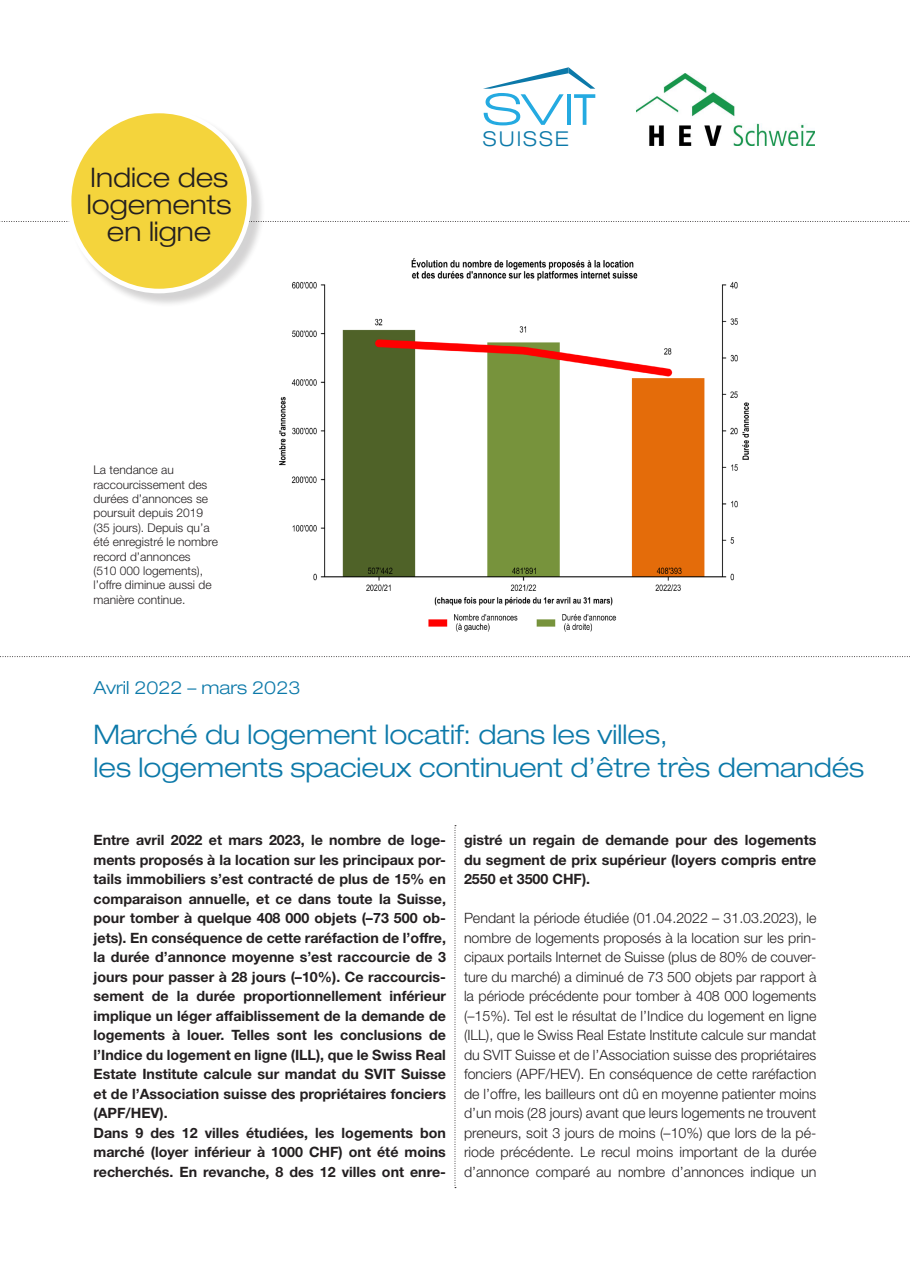
<style>
.page{position:relative;width:910px;height:1280px;background:#fff}
.page>*{position:absolute;margin:0;border:0;box-sizing:border-box;transform-origin:0 0}
.t1{font:300 expanded 27px/33px "Helvetica Neue LT Std";color:#0c79a9}
.t2{font:300 expanded 27px/27px "Helvetica Neue LT Std";color:#231f20;text-align:center}
.t3{font:300 expanded 20.55px "Helvetica Neue LT Std";letter-spacing:.1em;color:#0c79a9}
.t4{font:300 expanded 18px "Helvetica Neue LT Std";color:#0c79a9}
.Lauftext{font:700 14.25px/19.5px "Helvetica Neue LT Std";color:#231f20;text-align:justify}
.Lauftext-2{font:300 14.25px/19.5px "Helvetica Neue LT Std";color:#231f20;text-align:justify}
.Legende{font:300 12px/14.4px "Helvetica Neue LT Std";color:#231f20}
</style>
<div class="page">
<img style="left:279px;top:258px;width:470px;height:374px">
<svg style="left:0;top:656px;width:910px;height:1px"></svg>
<svg style="left:0;top:221px;width:910px;height:1px"></svg>
<svg style="left:483px;top:67px;width:112px;height:58px"></svg>
<svg style="left:455px;top:825px;width:1px;height:363px"></svg>
<div style="left:69px;top:111px;width:196px;height:196px;background:#231f20;opacity:.2"></div>
<div style="left:69px;top:111px;width:180px;height:180px;background:#f4d43c;border-radius:50%"></div>
<div style="left:67px;top:109px;width:184px;height:184px;border:5px solid #fff;border-radius:50%"></div>
<img style="left:636px;top:73px;width:179px;height:72px">
<p class="t2" style="left:87px;top:163px;width:146px">Indice des logements en ligne</p>
<p class="Legende" style="left:94px;top:462px;width:126px">La tendance au raccourcissement des durées d’annonces se poursuit depuis 2019 (35 jours). Depuis qu’a été enregistré le nombre record d’annonces<br>(510 000 logements), l’offre diminue aussi de manière continue.</p>
<p class="t3" style="left:483px;top:127px;width:87px">SUISSE</p>
<p class="t4" style="left:94px;top:677px;width:208px">Avril 2022 – mars 2023</p>
<p class="t1" style="left:94px;top:718px;width:772px">Marché du logement locatif: dans les villes,<br>les logements spacieux continuent d’être très demandés</p>
<p class="Lauftext" style="left:94px;top:830px;width:354px">Entre avril 2022 et mars 2023, le nombre de loge&shy;ments proposés à la location sur les principaux por&shy;tails immobiliers s’est contracté de plus de 15% en comparaison annuelle, et ce dans toute la Suisse, pour tomber à quelque 408 000 objets (–73 500 ob&shy;jets). En conséquence de cette raréfaction de l’offre, la durée d’annonce moyenne s’est raccourcie de 3 jours pour passer à 28 jours (–10%). Ce raccourcis&shy;sement de la durée proportionnellement inférieur implique un léger affaiblissement de la demande de logements à louer. Telles sont les conclusions de l’Indice du logement en ligne (ILL), que le Swiss Real Estate Institute calcule sur mandat du SVIT Suisse et de l’Association suisse des propriétaires fonciers (APF/HEV).</p>
<p class="Lauftext" style="left:94px;top:1122px;width:354px">Dans 9 des 12 villes étudiées, les logements bon marché (loyer inférieur à 1000 CHF) ont été moins recherchés. En revanche, 8 des 12 villes ont enre-</p>
<p class="Lauftext" style="left:464px;top:830px;width:354px">gistré un regain de demande pour des logements du segment de prix supérieur (loyers compris entre 2550 et 3500 CHF).</p>
<p class="Lauftext-2" style="left:464px;top:908px;width:354px">Pendant la période étudiée (01.04.2022 – 31.03.2023), le nombre de logements proposés à la location sur les prin&shy;cipaux portails Internet de Suisse (plus de 80% de couver&shy;ture du marché) a diminué de 73 500 objets par rapport à la période précédente pour tomber à 408 000 logements (–15%). Tel est le résultat de l’Indice du logement en ligne (ILL), que le Swiss Real Estate Institute calcule sur mandat du SVIT Suisse et de l’Association suisse des propriétaires fonciers (APF/HEV). En conséquence de cette raréfaction de l’offre, les bailleurs ont dû en moyenne patienter moins d’un mois (28 jours) avant que leurs logements ne trouvent preneurs, soit 3 jours de moins (–10%) que lors de la pé&shy;riode précédente. Le recul moins important de la durée d’annonce comparé au nombre d’annonces indique un</p>
</div>
